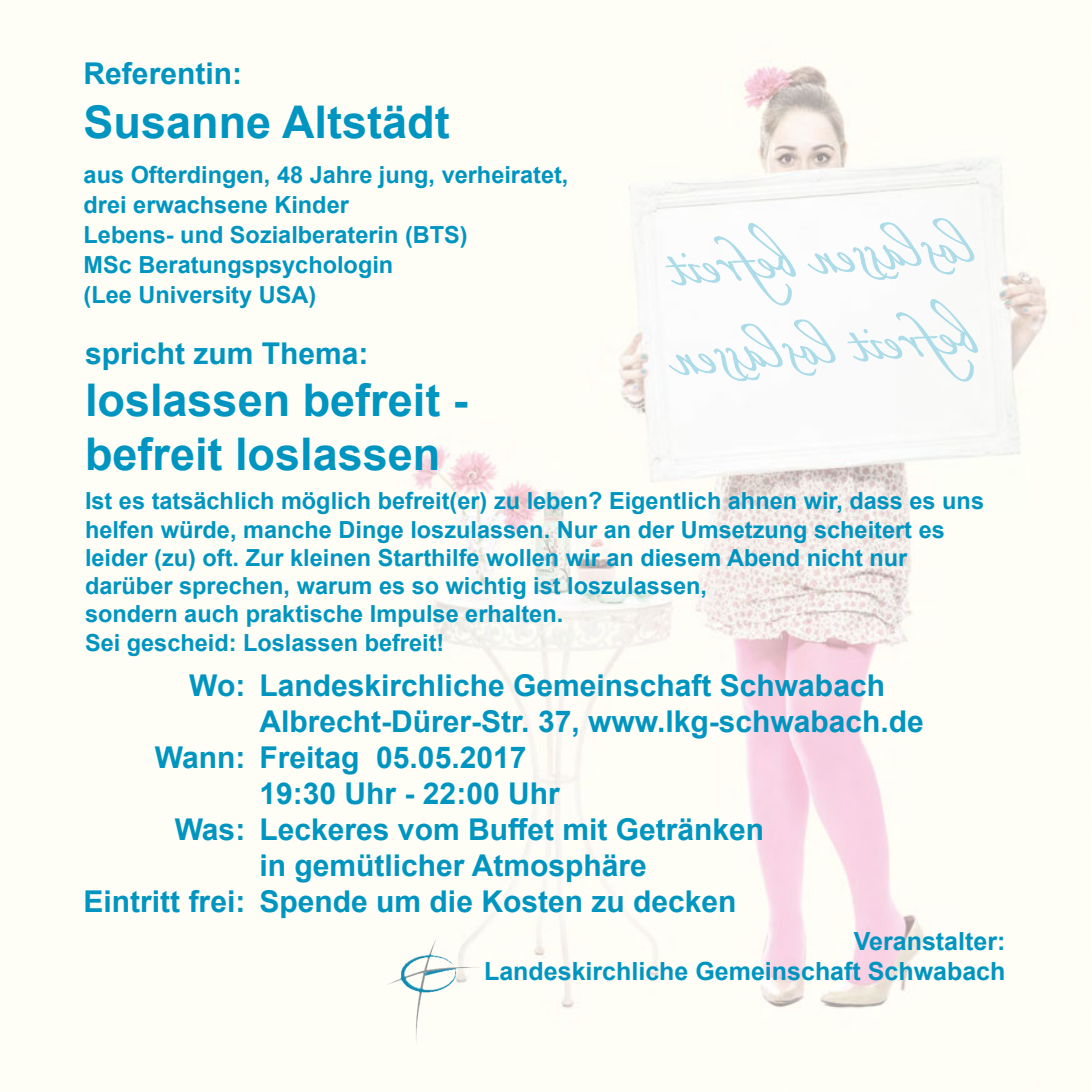
<style>
.page{position:relative;width:1092px;height:1092px;background:#fff}
.page>*{position:absolute;margin:0;border:0;box-sizing:border-box;transform-origin:0 0}
.t1{font:700 45px/54px "Arial";color:#0095c0}
.t2{font:700 30px "Arial";color:#0095c0}
.t3{font:700 25px/30px "Arial";color:#0095c0;text-align:right}
.t4{font:700 23.5px/28.2px "Arial";color:#0095c0}
</style>
<div class="page">
<img style="left:410px;top:59px;width:641px;height:985px">
<img style="left:387px;top:938px;width:92px;height:105px">
<svg style="left:664px;top:216px;width:314px;height:170px"></svg>
<p class="t2" style="left:84px;top:52px;width:160px">Referentin:</p>
<h1 class="t1" style="left:84px;top:95px;width:367px">Susanne Altstädt</h1>
<p class="t4" style="left:84px;top:160px;width:486px;line-height:30px">aus Ofterdingen, 48 Jahre jung, verheiratet, drei erwachsene Kinder<br>Lebens- und Sozialberaterin (BTS)<br>MSc Beratungspsychologin<br>(Lee University USA)</p>
<p class="t2" style="left:85px;top:332px;width:285px">spricht zum Thema:</p>
<h1 class="t1" style="left:85px;top:374px;width:384px">loslassen befreit - befreit loslassen</h1>
<p class="t4" style="left:85px;top:487px;width:900px">Ist es tatsächlich möglich befreit(er) zu leben? Eigentlich ahnen wir, dass es uns helfen würde, manche Dinge loszulassen. Nur an der Umsetzung scheitert es leider (zu) oft. Zur kleinen Starthilfe wollen wir an diesem Abend nicht nur darüber sprechen, warum es so wichtig ist loszulassen,<br>sondern auch praktische Impulse erhalten.<br>Sei gescheid: Loslassen befreit!</p>
<p class="t2" style="left:189px;top:664px;width:697px">Wo: Landeskirchliche Gemeinschaft Schwabach</p>
<p class="t2" style="left:259px;top:700px;width:666px">Albrecht-Dürer-Str. 37, www.lkg-schwabach.de</p>
<p class="t2" style="left:155px;top:736px;width:373px">Wann: Freitag 05.05.2017</p>
<p class="t2" style="left:259px;top:772px;width:302px">19:30 Uhr - 22:00 Uhr</p>
<p class="t2" style="left:175px;top:808px;width:591px">Was: Leckeres vom Buffet mit Getränken</p>
<p class="t2" style="left:259px;top:844px;width:389px">in gemütlicher Atmosphäre</p>
<p class="t2" style="left:84px;top:880px;width:654px">Eintritt frei: Spende um die Kosten zu decken</p>
<p class="t3" style="left:484px;top:925px;width:523px">Veranstalter:<br>Landeskirchliche Gemeinschaft Schwabach</p>
</div>
